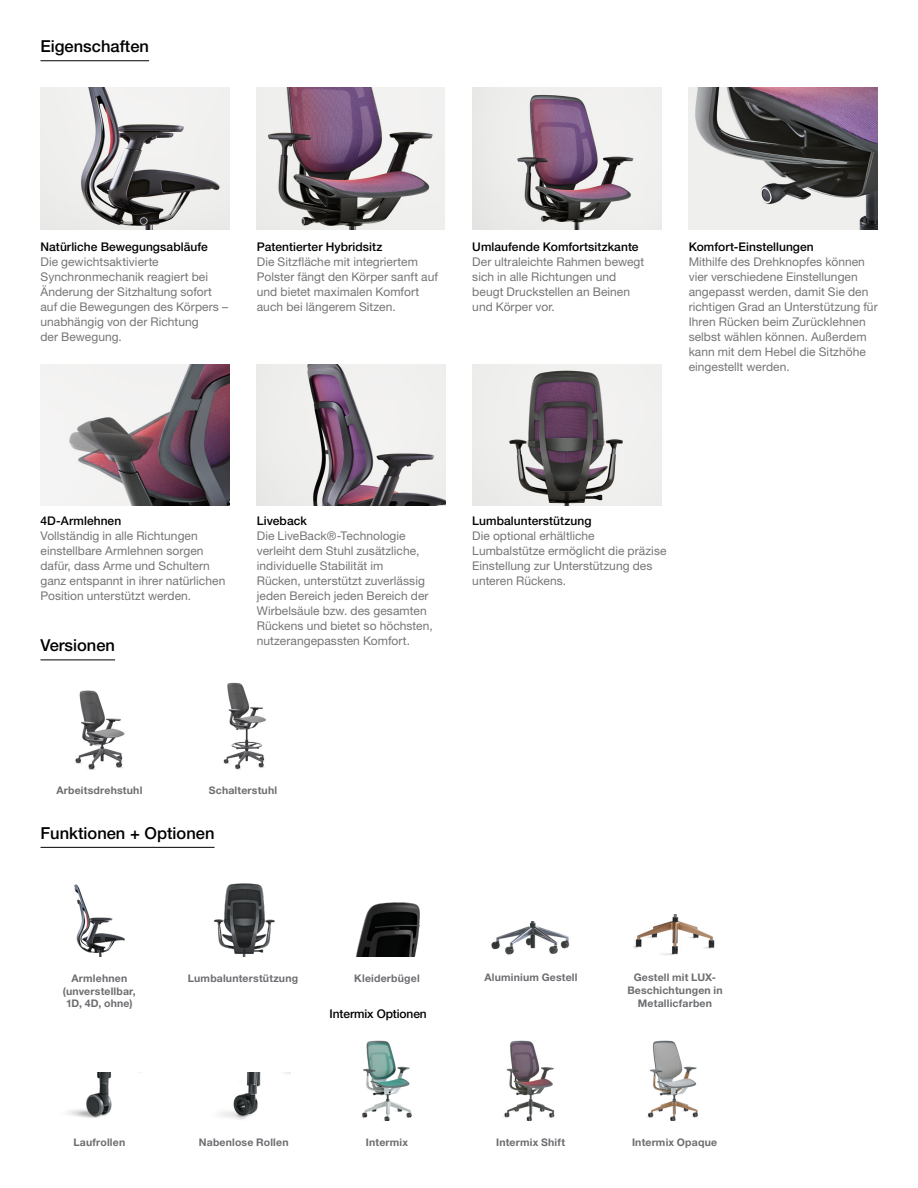
<style>
.page{position:relative;width:918px;height:1188px;background:#fff}
.page>*{position:absolute;margin:0;border:0;box-sizing:border-box;transform-origin:0 0}
.t1{font:500 16.5px "Helvetica Neue LT Pro";color:#000}
.t2{font:12px/15px "Helvetica Neue LT Pro";letter-spacing:.005em;color:#757575}
.t3{font:500 12px "Helvetica Neue LT Pro";letter-spacing:.005em;color:#000}
.t4{font:700 10.5px/12.8px "Helvetica Neue LT Pro";letter-spacing:.02em;color:#6d6e71}
</style>
<div class="page">
<hr style="left:41px;top:60px;width:108px;height:1px;background:#000">
<img style="left:40px;top:88px;width:190px;height:141px">
<img style="left:40px;top:364px;width:190px;height:142px">
<img style="left:472px;top:88px;width:190px;height:141px">
<img style="left:472px;top:364px;width:190px;height:142px">
<img style="left:256px;top:88px;width:188px;height:141px">
<img style="left:256px;top:364px;width:190px;height:142px">
<img style="left:688px;top:88px;width:190px;height:141px">
<hr style="left:41px;top:660px;width:74px;height:1px;background:#000">
<img style="left:75px;top:690px;width:50px;height:79px">
<img style="left:503px;top:1040px;width:52px;height:81px">
<img style="left:361px;top:1040px;width:51px;height:81px">
<img style="left:647px;top:1040px;width:51px;height:81px">
<img style="left:223px;top:682px;width:43px;height:87px">
<hr style="left:41px;top:847px;width:174px;height:1px;background:#000">
<img style="left:214px;top:883px;width:61px;height:73px">
<img style="left:74px;top:884px;width:51px;height:72px">
<img style="left:68px;top:1073px;width:44px;height:45px">
<img style="left:220px;top:1073px;width:71px;height:47px">
<img style="left:491px;top:921px;width:79px;height:34px">
<img style="left:633px;top:914px;width:82px;height:41px">
<img style="left:356px;top:902px;width:64px;height:54px">
<h1 class="t1" style="left:41px;top:37px;width:110px">Eigenschaften</h1>
<p class="t3" style="left:41px;top:239px;width:169px">Natürliche Bewegungsabläufe</p>
<p class="t2" style="left:41px;top:254px;width:189px">Die gewichtsaktivierte<br>Synchronmechanik reagiert bei<br>Änderung der Sitzhaltung sofort auf die Bewegungen des Körpers – unabhängig von der Richtung<br>der Bewegung.</p>
<p class="t3" style="left:257px;top:239px;width:127px">Patentierter Hybridsitz</p>
<p class="t2" style="left:257px;top:254px;width:183px">Die Sitzfläche mit integriertem<br>Polster fängt den Körper sanft auf und bietet maximalen Komfort auch bei längerem Sitzen.</p>
<p class="t3" style="left:472px;top:239px;width:168px">Umlaufende Komfortsitzkante</p>
<p class="t2" style="left:472px;top:254px;width:174px">Der ultraleichte Rahmen bewegt sich in alle Richtungen und beugt Druckstellen an Beinen und Körper vor.</p>
<p class="t3" style="left:689px;top:239px;width:127px">Komfort-Einstellungen</p>
<p class="t2" style="left:689px;top:254px;width:190px">Mithilfe des Drehknopfes können vier verschiedene Einstellungen angepasst werden, damit Sie den richtigen Grad an Unterstützung für<br>Ihren Rücken beim Zurücklehnen selbst wählen können. Außerdem kann mit dem Hebel die Sitzhöhe eingestellt werden.</p>
<p class="t3" style="left:40px;top:514px;width:82px">4D-Armlehnen</p>
<p class="t2" style="left:40px;top:528px;width:186px">Vollständig in alle Richtungen einstellbare Armlehnen sorgen dafür, dass Arme und Schultern ganz entspannt in ihrer natürlichen<br>Position unterstützt werden.</p>
<h1 class="t1" style="left:41px;top:636px;width:76px">Versionen</h1>
<p class="t3" style="left:257px;top:514px;width:52px">Liveback</p>
<p class="t2" style="left:257px;top:528px;width:177px">Die LiveBack®-Technologie verleiht dem Stuhl zusätzliche, individuelle Stabilität im<br>Rücken, unterstützt zuverlässig jeden Bereich jeden Bereich der<br>Wirbelsäule bzw. des gesamten<br>Rückens und bietet so höchsten, nutzerangepassten Komfort.</p>
<p class="t3" style="left:472px;top:514px;width:121px">Lumbalunterstützung</p>
<p class="t2" style="left:472px;top:528px;width:196px">Die optional erhältliche<br>Lumbalstütze ermöglicht die präzise<br>Einstellung zur Unterstützung des unteren Rückens.</p>
<p class="t4" style="left:56px;top:784px;width:88px">Arbeitsdrehstuhl</p>
<p class="t4" style="left:209px;top:784px;width:70px">Schalterstuhl</p>
<h1 class="t1" style="left:41px;top:823px;width:176px">Funktionen + Optionen</h1>
<p class="t4" style="left:71px;top:971px;width:57px">Armlehnen</p>
<p class="t4" style="left:188px;top:971px;width:112px">Lumbalunterstützung</p>
<p class="t4" style="left:354px;top:971px;width:67px">Kleiderbügel</p>
<p class="t4" style="left:63px;top:984px;width:74px">(unverstellbar,<br>1D, 4D, ohne)</p>
<p class="t3" style="left:330px;top:1006px;width:99px">Intermix Optionen</p>
<p class="t4" style="left:73px;top:1136px;width:53px">Laufrollen</p>
<p class="t4" style="left:199px;top:1136px;width:91px">Nabenlose Rollen</p>
<p class="t4" style="left:366px;top:1136px;width:44px">Intermix</p>
<p class="t4" style="left:484px;top:971px;width:95px">Aluminium Gestell</p>
<p class="t4" style="left:627px;top:971px;width:97px;text-align:center">Gestell mit LUX-<br>Beschichtungen in<br>Metallicfarben</p>
<p class="t4" style="left:496px;top:1136px;width:70px">Intermix Shift</p>
<p class="t4" style="left:632px;top:1136px;width:87px">Intermix Opaque</p>
</div>
